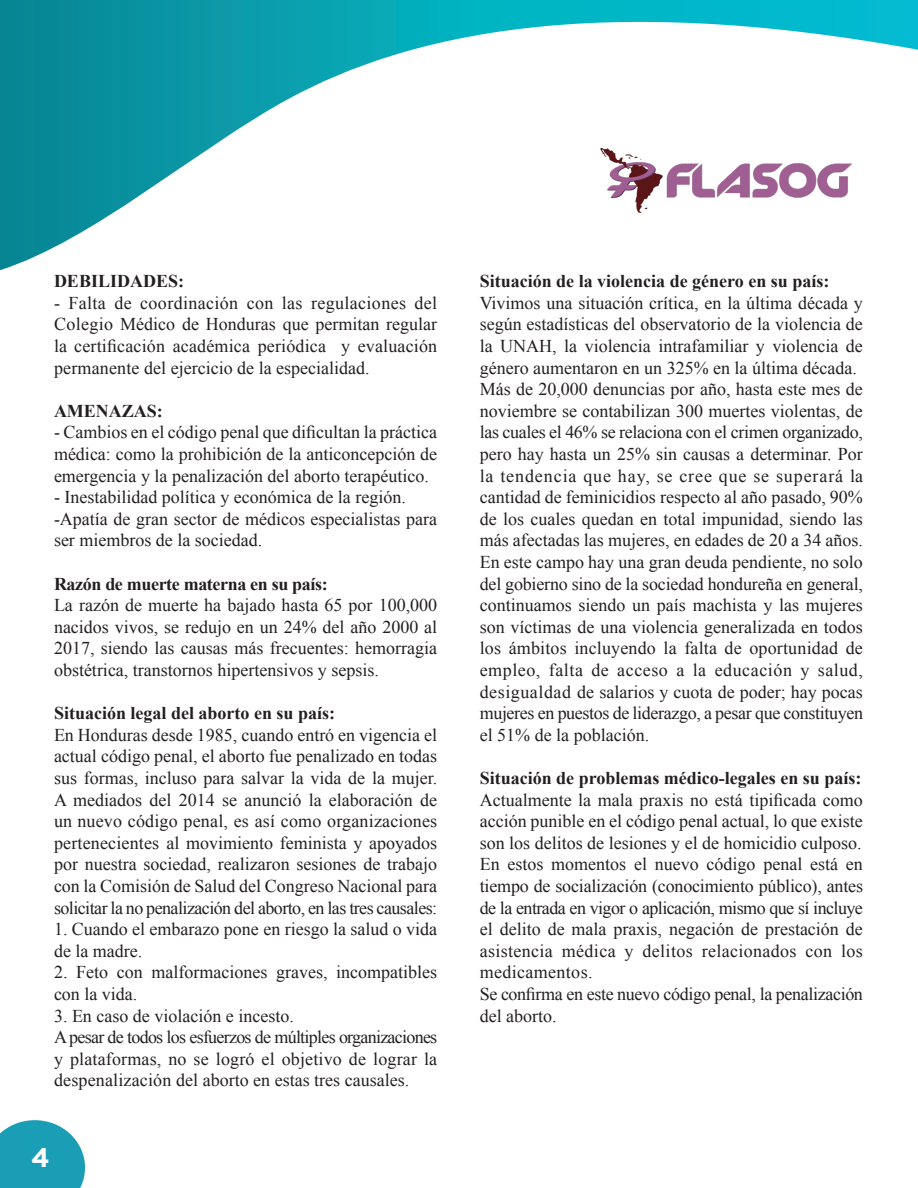
<style>
.page{position:relative;width:918px;height:1188px;background:#fff}
.page>*{position:absolute;margin:0;border:0;box-sizing:border-box;transform-origin:0 0}
.t1{font:700 27px "Gotham";color:#fff}
.t2{font:18px/21.6px "Times New Roman";color:#231f20;text-align:justify}
.t3{font:700 18px "Times New Roman";color:#231f20}
.t4{font:18px/21.6px "Times New Roman";letter-spacing:-.02em;color:#231f20}
.t5{font:700 18px "Times New Roman";letter-spacing:-.02em;color:#231f20}
</style>
<div class="page">
<svg style="left:0;top:1120px;width:85px;height:68px;background:#35a9bd"></svg>
<svg style="left:0;top:0;width:918px;height:270px"></svg>
<p class="t3" style="left:54px;top:269px;width:132px">DEBILIDADES:</p>
<p class="t2" style="left:54px;top:292px;width:385px">- Falta de coordinación con las regulaciones del Colegio Médico de Honduras que permitan regular la certificación académica periódica y evaluación permanente del ejercicio de la especialidad.</p>
<p class="t3" style="left:54px;top:398px;width:110px">AMENAZAS:</p>
<p class="t2" style="left:54px;top:421px;width:385px">- Cambios en el código penal que dificultan la práctica médica: como la prohibición de la anticoncepción de emergencia y la penalización del aborto terapéutico.</p>
<p class="t2" style="left:54px;top:486px;width:353px">- Inestabilidad política y económica de la región.</p>
<p class="t2" style="left:54px;top:508px;width:385px">-Apatía de gran sector de médicos especialistas para ser miembros de la sociedad.</p>
<p class="t5" style="left:54px;top:571px;width:275px">Razón de muerte materna en su país:</p>
<p class="t2" style="left:54px;top:594px;width:385px">La razón de muerte ha bajado hasta 65 por 100,000 nacidos vivos, se redujo en un 24% del año 2000 al 2017, siendo las causas más frecuentes: hemorragia obstétrica, transtornos hipertensivos y sepsis.</p>
<p class="t3" style="left:54px;top:701px;width:283px">Situación legal del aborto en su país:</p>
<p class="t2" style="left:54px;top:724px;width:385px">En Honduras desde 1985, cuando entró en vigencia el actual código penal, el aborto fue penalizado en todas sus formas, incluso para salvar la vida de la mujer.<br>A mediados del 2014 se anunció la elaboración de un nuevo código penal, es así como organizaciones pertenecientes al movimiento feminista y apoyados por nuestra sociedad, realizaron sesiones de trabajo con la Comisión de Salud del Congreso Nacional para solicitar la no penalización del aborto, en las tres causales:</p>
<p class="t2" style="left:54px;top:918px;width:385px">1. Cuando el embarazo pone en riesgo la salud o vida de la madre.</p>
<p class="t2" style="left:54px;top:961px;width:385px">2. Feto con malformaciones graves, incompatibles con la vida.</p>
<p class="t2" style="left:54px;top:1005px;width:241px">3. En caso de violación e incesto.</p>
<p class="t2" style="left:54px;top:1026px;width:385px">A pesar de todos los esfuerzos de múltiples organizaciones y plataformas, no se logró el objetivo de lograr la despenalización del aborto en estas tres causales.</p>
<h1 class="t1" style="left:31px;top:1141px;width:20px">4</h1>
<p class="t3" style="left:480px;top:269px;width:351px">Situación de la violencia de género en su país:</p>
<p class="t2" style="left:480px;top:292px;width:385px">Vivimos una situación crítica, en la última década y según estadísticas del observatorio de la violencia de la UNAH, la violencia intrafamiliar y violencia de género aumentaron en un 325% en la última década.</p>
<p class="t2" style="left:480px;top:378px;width:385px">Más de 20,000 denuncias por año, hasta este mes de noviembre se contabilizan 300 muertes violentas, de las cuales el 46% se relaciona con el crimen organizado, pero hay hasta un 25% sin causas a determinar. Por la tendencia que hay, se cree que se superará la cantidad de feminicidios respecto al año pasado, 90% de los cuales quedan en total impunidad, siendo las más afectadas las mujeres, en edades de 20 a 34 años.</p>
<p class="t2" style="left:480px;top:551px;width:385px">En este campo hay una gran deuda pendiente, no solo del gobierno sino de la sociedad hondureña en general, continuamos siendo un país machista y las mujeres son víctimas de una violencia generalizada en todos los ámbitos incluyendo la falta de oportunidad de empleo, falta de acceso a la educación y salud, desigualdad de salarios y cuota de poder; hay pocas mujeres en puestos de liderazgo, a pesar que constituyen el 51% de la población.</p>
<p class="t3" style="left:480px;top:766px;width:383px">Situación de problemas médico-legales en su país:</p>
<p class="t2" style="left:480px;top:789px;width:385px">Actualmente la mala praxis no está tipificada como acción punible en el código penal actual, lo que existe son los delitos de lesiones y el de homicidio culposo.</p>
<p class="t2" style="left:480px;top:853px;width:385px">En estos momentos el nuevo código penal está en tiempo de socialización (conocimiento público), antes de la entrada en vigor o aplicación, mismo que sí incluye el delito de mala praxis, negación de prestación de asistencia médica y delitos relacionados con los medicamentos.</p>
<p class="t4" style="left:480px;top:983px;width:385px">Se confirma en este nuevo código penal, la penalización del aborto.</p>
</div>
